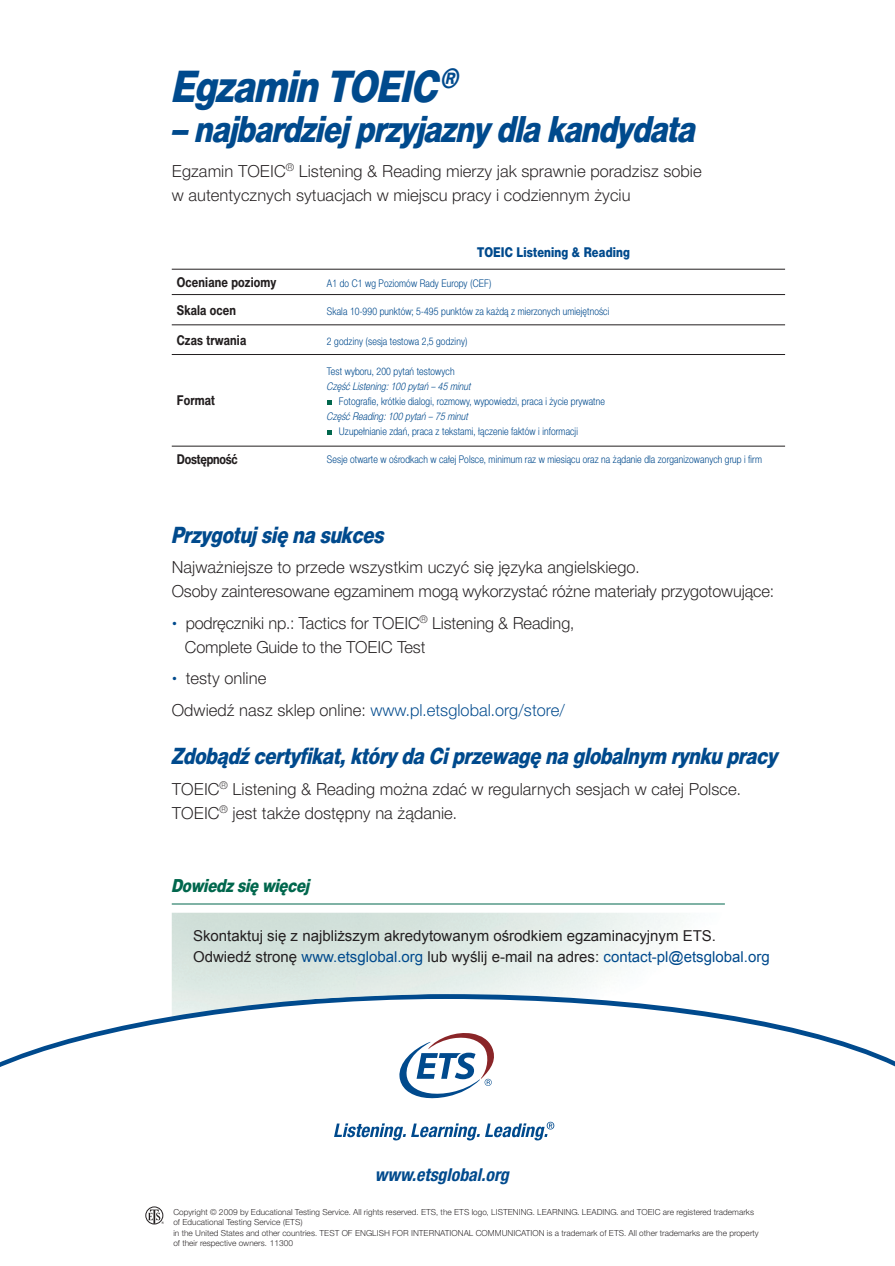
<style>
.page{position:relative;width:895px;height:1266px;background:#fff}
.page>*{position:absolute;margin:0;border:0;box-sizing:border-box;transform-origin:0 0}
.t1{font:italic 43.5px "Switzer C Cnd EFN Heavy";letter-spacing:-.02em;color:#004a8d}
.t2{font:italic 36px "Switzer C Cnd EFN Heavy";letter-spacing:-.02em;color:#004a8d}
.t3{font:italic 22.5px "Switzer C Cnd EFN Heavy";letter-spacing:-.01em;color:#004a8d}
.t4{font:italic 18px "Switzer C Cnd EFN Heavy";letter-spacing:-.01em;color:#01674d}
.t5{font:italic 700 condensed 17.85px "Helvetica Neue LT Std";color:#004a8d}
.t6{font:16.5px/24px "Switzer CEFN Light";color:#231f20}
.t7{font:15px/21px "Arial";color:#231f20}
.t8{font:700 13.5px "Switzer C Cnd EFN";letter-spacing:.01em;color:#231f20}
.t9{font:13.5px "Switzer C Cnd EFN Heavy";letter-spacing:.01em;color:#004a8d}
.t10{font:700 13.5px "Switzer C Cnd EFN";letter-spacing:-.015em;color:#231f20}
.t11{font:10.5px "Switzer C Cnd EFN Light";letter-spacing:.01em;color:#004a8d}
.t12{font:italic 10.5px "Switzer C Cnd EFN Light";letter-spacing:.01em;color:#004a8d}
.t13{font:8.25px/10.5px "Switzer CEFN Light";color:#231f20}
.s1{font-family:"Helvetica Neue";font-size:15.3px;color:#004a8d}
.s2{color:#004a8d}
</style>
<div class="page">
<hr style="left:172px;top:904px;width:552px;height:1px;background:#01674d">
<svg style="left:0;top:994px;width:894px;height:73px"></svg>
<svg style="left:334px;top:1122px;width:220px;height:18px"></svg>
<div style="left:145px;top:1207px;width:18px;height:17px;border:1px solid #231f20;border-radius:50%"></div>
<svg style="left:148px;top:1210px;width:16px;height:14px"></svg>
<svg style="left:355px;top:1011px;width:199px;height:88px"></svg>
<hr style="left:172px;top:294px;width:613px;height:1px;background:#231f20">
<hr style="left:172px;top:324px;width:613px;height:1px;background:#231f20">
<hr style="left:172px;top:354px;width:613px;height:1px;background:#231f20">
<hr style="left:172px;top:446px;width:613px;height:1px;background:#231f20">
<hr style="left:172px;top:269px;width:613px;height:1px;background:#231f20">
<svg style="left:327px;top:400px;width:4px;height:5px"></svg>
<svg style="left:327px;top:430px;width:4px;height:5px"></svg>
<h1 class="t1" style="left:172px;top:69px;width:288px">Egzamin TOEIC<sup>®</sup></h1>
<h2 class="t2" style="left:172px;top:115px;width:525px">– najbardziej przyjazny dla kandydata</h2>
<p class="t6" style="left:172px;top:161px;width:531px">Egzamin TOEIC<sup>®</sup> Listening &amp; Reading mierzy jak sprawnie poradzisz sobie w autentycznych sytuacjach w miejscu pracy i codziennym życiu</p>
<p class="t9" style="left:477px;top:247px;width:154px">TOEIC Listening &amp; Reading</p>
<p class="t8" style="left:177px;top:277px;width:101px">Oceniane poziomy</p>
<p class="t11" style="left:327px;top:279px;width:166px">A1 do C1 wg Poziomów Rady Europy (CEF)</p>
<p class="t8" style="left:177px;top:304px;width:61px">Skala ocen</p>
<p class="t11" style="left:327px;top:307px;width:284px">Skala 10-990 punktów; 5-495 punktów za każdą z mierzonych umiejętności</p>
<p class="t8" style="left:177px;top:334px;width:71px">Czas trwania</p>
<p class="t11" style="left:327px;top:337px;width:142px">2 godziny (sesja testowa 2,5 godziny)</p>
<p class="t8" style="left:177px;top:395px;width:40px">Format</p>
<p class="t11" style="left:327px;top:367px;width:129px">Test wyboru, 200 pytań testowych</p>
<p class="t12" style="left:327px;top:382px;width:145px">Część Listening: 100 pytań – 45 minut</p>
<p class="t11" style="left:339px;top:397px;width:267px">Fotografie, krótkie dialogi, rozmowy, wypowiedzi, praca i życie prywatne</p>
<p class="t12" style="left:327px;top:412px;width:143px">Część Reading: 100 pytań – 75 minut</p>
<p class="t11" style="left:339px;top:427px;width:240px">Uzupełnianie zdań, praca z tekstami, łączenie faktów i informacji</p>
<p class="t10" style="left:177px;top:454px;width:63px">Dostępność</p>
<p class="t11" style="left:327px;top:455px;width:436px">Sesje otwarte w ośrodkach w całej Polsce, minimum raz w miesiącu oraz na żądanie dla zorganizowanych grup i firm</p>
<h3 class="t3" style="left:172px;top:526px;width:214px">Przygotuj się na sukces</h3>
<p class="t6" style="left:172px;top:556px;width:603px">Najważniejsze to przede wszystkim uczyć się języka angielskiego.<br>Osoby zainteresowane egzaminem mogą wykorzystać różne materiały przygotowujące:</p>
<p class="t6" style="left:185px;top:612px;width:391px;text-indent:-13px"><span class="s1">•</span> podręczniki np.: Tactics for TOEIC<sup>®</sup> Listening &amp; Reading,<br>Complete Guide to the TOEIC Test</p>
<p class="t6" style="left:172px;top:664px;width:395px;line-height:31.5px"><span class="s1">•</span> testy online<br>Odwiedź nasz sklep online: <span class="s2">www.pl.etsglobal.org/store/</span></p>
<h3 class="t3" style="left:172px;top:747px;width:608px">Zdobądź certyfikat, który da Ci przewagę na globalnym rynku pracy</h3>
<p class="t6" style="left:172px;top:778px;width:570px">TOEIC<sup>®</sup> Listening &amp; Reading można zdać w regularnych sesjach w całej Polsce.<br>TOEIC<sup>®</sup> jest także dostępny na żądanie.</p>
<p class="t4" style="left:172px;top:878px;width:140px">Dowiedz się więcej</p>
<p class="t7" style="left:193px;top:925px;width:578px">Skontaktuj się z najbliższym akredytowanym ośrodkiem egzaminacyjnym ETS.<br>Odwiedź stronę <span class="s2">www.etsglobal.org</span> lub wyślij e-mail na adres: <span class="s2">contact-pl@etsglobal.org</span></p>
<p class="t5" style="left:375px;top:1164px;width:135px">www.etsglobal.org</p>
<p class="t13" style="left:173px;top:1207px;width:587px">Copyright © 2009 by Educational Testing Service. All rights reserved. ETS, the ETS logo, LISTENING. LEARNING. LEADING. and TOEIC are registered trademarks of Educational Testing Service (ETS)<br>in the United States and other countries. TEST OF ENGLISH FOR INTERNATIONAL COMMUNICATION is a trademark of ETS. All other trademarks are the property of their respective owners. 11300</p>
</div>
